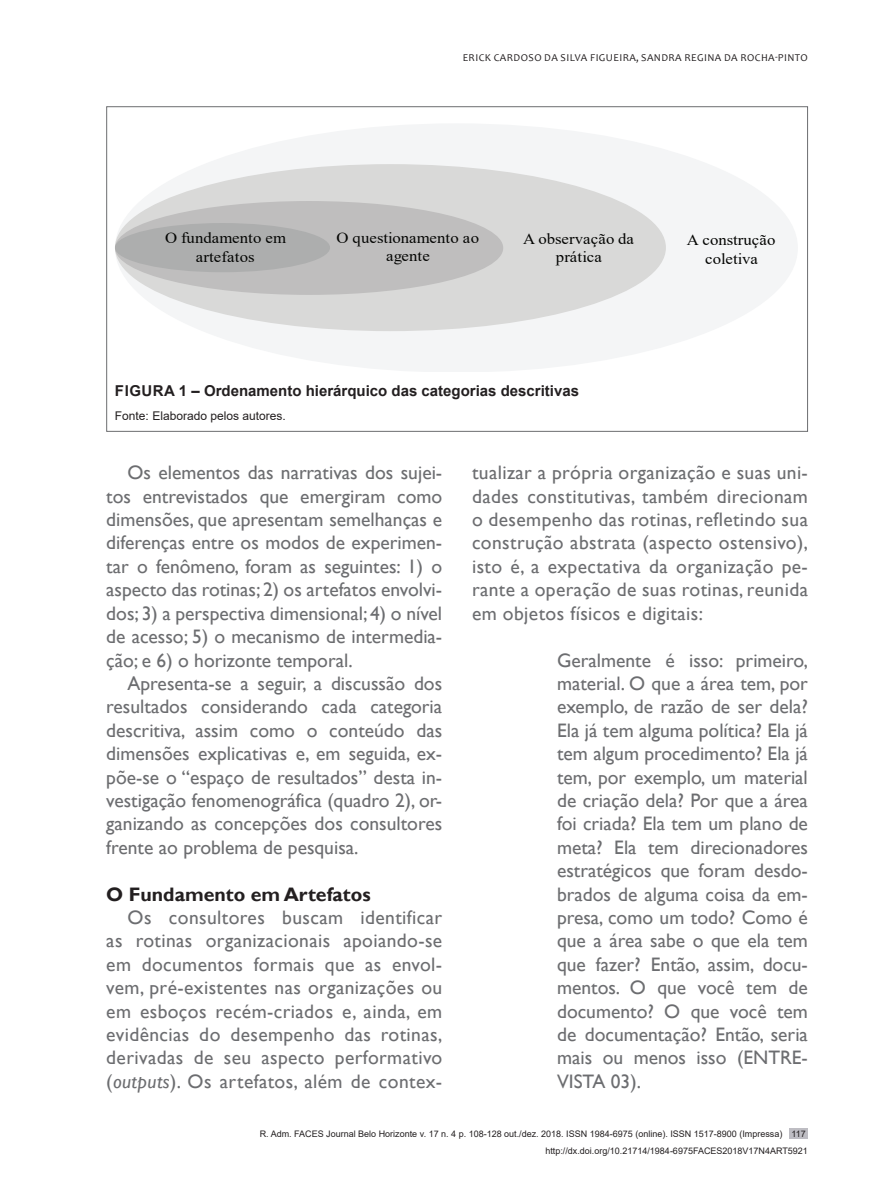
<style>
.page{position:relative;width:893px;height:1191px;background:#fff}
.page>*{position:absolute;margin:0;border:0;box-sizing:border-box;transform-origin:0 0}
.t1{font:19.5px/23.4px "Gill Sans";color:#6c6d70;text-align:justify}
._0_-_INTERTIT_-_TEXT{font:700 19.5px "Gill Sans";color:#231f20}
.t2{font:15.6px/18.8px "Times New Roman";color:#040503;text-align:center;scale:1.08 1}
.t3{font:700 15px "Arial";color:#231f20}
.t4{font:12px "Arial";color:#231f20}
.t5{font:10.5px "Candara";letter-spacing:.04em;color:#231f20}
.t6{font:9px/17.2px "Arial";color:#231f20;text-align:right}
.s1{font-style:italic}
</style>
<div class="page">
<div style="left:789px;top:1128px;width:19px;height:10px;background:#bebdc3"></div>
<div style="left:115px;top:123px;width:682px;height:249px;background:#f4f5f6;border-radius:50%"></div>
<div style="left:115px;top:164px;width:551px;height:167px;background:#d9d9d8;border-radius:50%"></div>
<div style="left:115px;top:201px;width:388px;height:94px;background:#bfbebe;border-radius:50%"></div>
<div style="left:115px;top:223px;width:215px;height:49px;background:#adaeae;border-radius:50%"></div>
<p class="t5" style="left:463px;top:51px;width:347px">ERICK CARDOSO DA SILVA FIGUEIRA, SANDRA REGINA DA ROCHA-PINTO</p>
<p class="t2" style="left:337px;top:227px;width:133px">O questionamento ao agente</p>
<p class="t2" style="left:165px;top:228px;width:114px">O fundamento em artefatos</p>
<p class="t2" style="left:523px;top:228px;width:104px">A observação da prática</p>
<p class="t3" style="left:115px;top:380px;width:466px">FIGURA 1 – Ordenamento hierárquico das categorias descritivas</p>
<p class="t4" style="left:115px;top:407px;width:172px">Fonte: Elaborado pelos autores.</p>
<p class="t2" style="left:687px;top:230px;width:84px">A construção coletiva</p>
<p class="t1" style="left:106px;top:461px;width:337px;text-indent:21px">Os elementos das narrativas dos sujei&shy;tos entrevistados que emergiram como dimensões, que apresentam semelhanças e diferenças entre os modos de experimen&shy;tar o fenômeno, foram as seguintes: 1) o aspecto das rotinas; 2) os artefatos envolvi&shy;dos; 3) a perspectiva dimensional; 4) o nível de acesso; 5) o mecanismo de intermedia&shy;ção; e 6) o horizonte temporal.</p>
<p class="t1" style="left:106px;top:672px;width:337px;text-indent:21px">Apresenta-se a seguir, a discussão dos resultados considerando cada categoria descritiva, assim como o conteúdo das dimensões explicativas e, em seguida, ex&shy;põe-se o “espaço de resultados” desta in&shy;vestigação fenomenográfica (quadro 2), or&shy;ganizando as concepções dos consultores frente ao problema de pesquisa.</p>
<p class="_0_-_INTERTIT_-_TEXT" style="left:106px;top:882px;width:266px">O Fundamento em Artefatos</p>
<p class="t1" style="left:106px;top:906px;width:337px;text-indent:21px">Os consultores buscam identificar as rotinas organizacionais apoiando-se em documentos formais que as envol&shy;vem, pré-existentes nas organizações ou em esboços recém-criados e, ainda, em evidências do desempenho das rotinas, derivadas de seu aspecto performativo (<span class="s1">outputs</span>). Os artefatos, além de contex-</p>
<p class="t1" style="left:472px;top:461px;width:337px">tualizar a própria organização e suas uni&shy;dades constitutivas, também direcionam o desempenho das rotinas, refletindo sua construção abstrata (aspecto ostensivo), isto é, a expectativa da organização pe&shy;rante a operação de suas rotinas, reunida em objetos físicos e digitais:</p>
<p class="t1" style="left:557px;top:648px;width:252px">Geralmente é isso: primeiro, material. O que a área tem, por exemplo, de razão de ser dela?<br>Ela já tem alguma política? Ela já tem algum procedimento? Ela já tem, por exemplo, um material de criação dela? Por que a área foi criada? Ela tem um plano de meta? Ela tem direcionadores estratégicos que foram desdo&shy;brados de alguma coisa da em&shy;presa, como um todo? Como é que a área sabe o que ela tem que fazer? Então, assim, docu&shy;mentos. O que você tem de documento? O que você tem de documentação? Então, seria mais ou menos isso (ENTRE-VISTA 03).</p>
<p class="t6" style="left:260px;top:1124px;width:550px">R. Adm. FACES Journal Belo Horizonte v. 17 n. 4 p. 108-128 out./dez. 2018. ISSN 1984-6975 (online). ISSN 1517-8900 (Impressa) 117 http://dx.doi.org/10.21714/1984-6975FACES2018V17N4ART5921</p>
</div>
